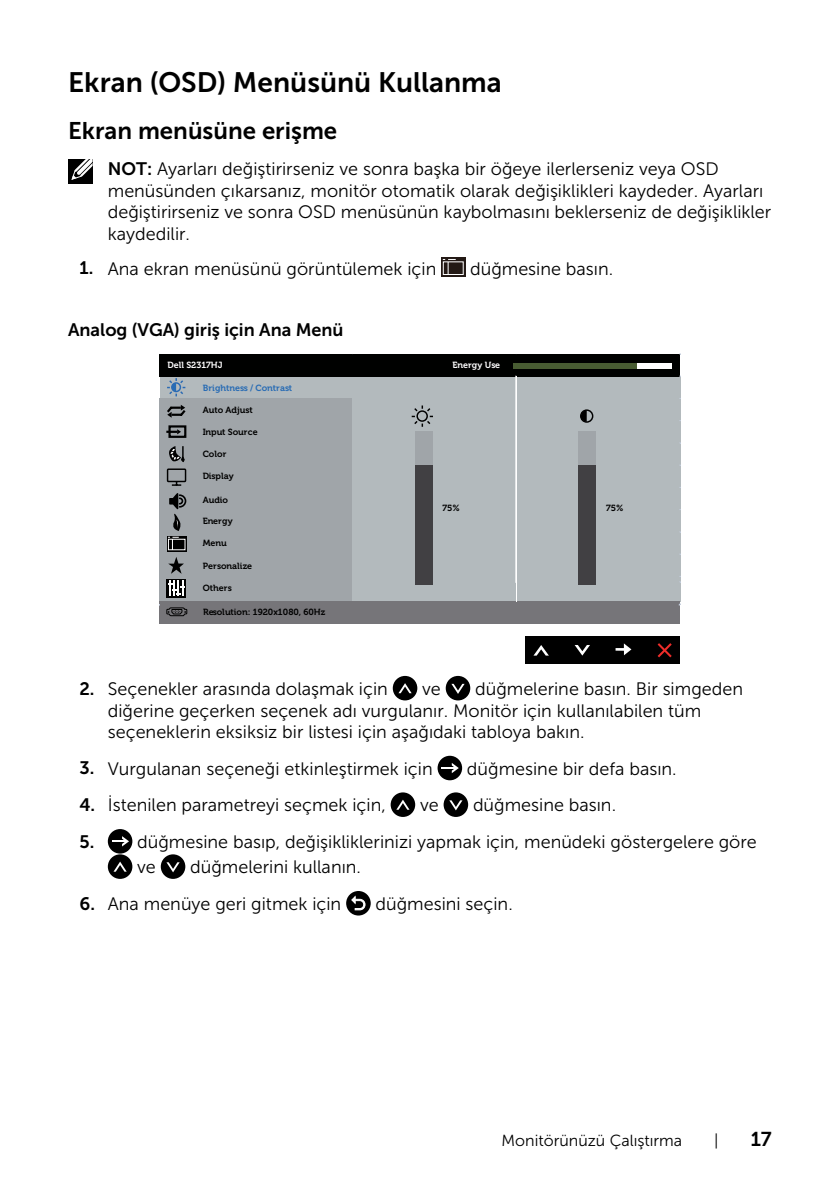
<style>
.page{position:relative;width:840px;height:1191px;background:#fff}
.page>*{position:absolute;margin:0;border:0;box-sizing:border-box;transform-origin:0 0}
.t1{font:28px "Museo Sans For Dell 700";color:#000}
.t2{font:24px "Museo Sans For Dell 700";color:#000}
.t3{font:20px "Museo Sans For Dell 700";color:#000}
.t4{font:18px/21.6px "Museo Sans For Dell 300";color:#000}
.t5{font:18px "Museo Sans For Dell 700";color:#000}
.t6{font:16px "Museo Sans For Dell 300";color:#000}
.t7{font:700 8.8px "Museo For Dell";color:#000}
.t8{font:700 8.8px "Museo For Dell";color:#fff}
.t9{font:700 8.8px "Museo For Dell";color:#276bb4}
.s1{font-family:"Museo Sans For Dell 700"}
</style>
<div class="page">
<div style="left:68px;top:159px;width:24px;height:24px;background:#000"></div>
<svg style="left:71px;top:159px;width:22px;height:22px"></svg>
<div style="left:441px;top:257px;width:24px;height:20px;background:#231915"></div>
<svg style="left:442px;top:259px;width:22px;height:16px"></svg>
<div style="left:160px;top:376px;width:193px;height:22px;background:#b3babd"></div>
<div style="left:524px;top:636px;width:155px;height:28px;background:#000"></div>
<svg style="left:534px;top:645px;width:14px;height:10px"></svg>
<svg style="left:574px;top:645px;width:15px;height:10px"></svg>
<svg style="left:615px;top:643px;width:16px;height:12px"></svg>
<svg style="left:657px;top:643px;width:14px;height:14px"></svg>
<div style="left:159px;top:354px;width:520px;height:23px;background:#000100"></div>
<div style="left:159px;top:398px;width:194px;height:203px;background:#a0a5a9"></div>
<div style="left:351px;top:377px;width:329px;height:224px;background:#b3babd"></div>
<div style="left:159px;top:601px;width:520px;height:23px;background:#767579"></div>
<hr style="left:515px;top:376px;width:1px;height:225px;background:#fff">
<div style="left:513px;top:363px;width:158px;height:6px;background:#fff"></div>
<div style="left:513px;top:363px;width:123px;height:6px;background:#485c32"></div>
<svg style="left:167px;top:378px;width:19px;height:19px"></svg>
<div style="left:168px;top:425px;width:18px;height:13px;border:2px solid #000"></div>
<svg style="left:166px;top:429px;width:15px;height:5px"></svg>
<svg style="left:168px;top:557px;width:16px;height:17px"></svg>
<div style="left:166px;top:579px;width:20px;height:18px;background:#000"></div>
<svg style="left:168px;top:580px;width:17px;height:16px"></svg>
<svg style="left:167px;top:536px;width:20px;height:15px"></svg>
<svg style="left:166px;top:469px;width:21px;height:17px"></svg>
<svg style="left:169px;top:446px;width:16px;height:16px"></svg>
<svg style="left:167px;top:405px;width:19px;height:13px"></svg>
<div style="left:414px;top:432px;width:18px;height:153px;background:#a0a5a9"></div>
<div style="left:414px;top:465px;width:18px;height:120px;background:#414043"></div>
<div style="left:578px;top:432px;width:17px;height:153px;background:#a0a5a9"></div>
<div style="left:578px;top:465px;width:17px;height:120px;background:#414043"></div>
<svg style="left:411px;top:404px;width:182px;height:24px"></svg>
<svg style="left:166px;top:607px;width:21px;height:9px"></svg>
<svg style="left:167px;top:493px;width:19px;height:57px"></svg>
<div style="left:392px;top:676px;width:25px;height:24px;background:#000;border-radius:50%"></div>
<svg style="left:398px;top:683px;width:13px;height:10px"></svg>
<div style="left:445px;top:676px;width:25px;height:24px;background:#000;border-radius:50%"></div>
<svg style="left:451px;top:684px;width:13px;height:10px"></svg>
<div style="left:437px;top:755px;width:25px;height:25px;background:#000;border-radius:50%"></div>
<svg style="left:441px;top:763px;width:17px;height:10px"></svg>
<div style="left:390px;top:792px;width:25px;height:25px;background:#000;border-radius:50%"></div>
<svg style="left:397px;top:799px;width:12px;height:10px"></svg>
<div style="left:443px;top:792px;width:25px;height:25px;background:#000;border-radius:50%"></div>
<svg style="left:449px;top:800px;width:13px;height:10px"></svg>
<div style="left:108px;top:829px;width:24px;height:24px;background:#000;border-radius:50%"></div>
<svg style="left:112px;top:836px;width:17px;height:10px"></svg>
<div style="left:108px;top:854px;width:24px;height:25px;background:#000;border-radius:50%"></div>
<svg style="left:114px;top:861px;width:13px;height:10px"></svg>
<div style="left:161px;top:854px;width:24px;height:25px;background:#000;border-radius:50%"></div>
<svg style="left:166px;top:862px;width:13px;height:10px"></svg>
<div style="left:346px;top:891px;width:24px;height:24px;background:#000;border-radius:50%"></div>
<svg style="left:351px;top:895px;width:14px;height:15px"></svg>
<h1 class="t1" style="left:68px;top:67px;width:435px">Ekran (OSD) Menüsünü Kullanma</h1>
<h2 class="t2" style="left:68px;top:117px;width:270px">Ekran menüsüne erişme</h2>
<p class="t4" style="left:108px;top:158px;width:664px"><span class="s1">NOT:</span> Ayarları değiştirirseniz ve sonra başka bir öğeye ilerlerseniz veya OSD menüsünden çıkarsanız, monitör otomatik olarak değişiklikleri kaydeder. Ayarları değiştirirseniz ve sonra OSD menüsünün kaybolmasını beklerseniz de değişiklikler kaydedilir.</p>
<p class="t4" style="left:79px;top:258px;width:358px"><span class="s1">1.</span> Ana ekran menüsünü görüntülemek için</p>
<p class="t4" style="left:470px;top:258px;width:144px">düğmesine basın.</p>
<p class="t5" style="left:68px;top:320px;width:277px">Analog (VGA) giriş için Ana Menü</p>
<p class="t8" style="left:167px;top:360px;width:57px">Dell S2317HJ</p>
<p class="t8" style="left:452px;top:360px;width:49px">Energy Use</p>
<p class="t9" style="left:203px;top:383px;width:91px">Brightness / Contrast</p>
<p class="t7" style="left:203px;top:405px;width:51px">Auto Adjust</p>
<p class="t7" style="left:203px;top:427px;width:56px">Input Source</p>
<p class="t7" style="left:203px;top:449px;width:25px">Color</p>
<p class="t7" style="left:203px;top:471px;width:32px">Display</p>
<p class="t7" style="left:203px;top:516px;width:31px">Energy</p>
<p class="t7" style="left:203px;top:538px;width:25px">Menu</p>
<p class="t7" style="left:203px;top:560px;width:51px">Personalize</p>
<p class="t7" style="left:203px;top:583px;width:31px">Others</p>
<p class="t7" style="left:203px;top:607px;width:123px">Resolution: 1920x1080, 60Hz</p>
<p class="t7" style="left:203px;top:494px;width:27px">Audio</p>
<p class="t7" style="left:442px;top:503px;width:19px">75%</p>
<p class="t7" style="left:605px;top:503px;width:19px">75%</p>
<p class="t4" style="left:79px;top:678px;width:310px"><span class="s1">2.</span> Seçenekler arasında dolaşmak için</p>
<p class="t4" style="left:422px;top:678px;width:20px">ve</p>
<p class="t4" style="left:108px;top:678px;width:636px;text-indent:367px">düğmelerine basın. Bir simgeden diğerine geçerken seçenek adı vurgulanır. Monitör için kullanılabilen tüm seçeneklerin eksiksiz bir listesi için aşağıdaki tabloya bakın.</p>
<p class="t4" style="left:79px;top:758px;width:354px"><span class="s1">3.</span> Vurgulanan seçeneği etkinleştirmek için</p>
<p class="t4" style="left:466px;top:758px;width:211px">düğmesine bir defa basın.</p>
<p class="t4" style="left:79px;top:794px;width:308px"><span class="s1">4.</span> İstenilen parametreyi seçmek için,</p>
<p class="t4" style="left:420px;top:794px;width:20px">ve</p>
<p class="t4" style="left:472px;top:794px;width:144px">düğmesine basın.</p>
<p class="t4" style="left:137px;top:829px;width:620px;line-height:25.2px;text-indent:-58px"><span class="s1">5.</span> düğmesine basıp, değişikliklerinizi yapmak için, menüdeki göstergelere göre ve</p>
<p class="t4" style="left:190px;top:856px;width:172px">düğmelerini kullanın.</p>
<p class="t4" style="left:79px;top:893px;width:263px"><span class="s1">6.</span> Ana menüye geri gitmek için</p>
<p class="t4" style="left:375px;top:893px;width:139px">düğmesini seçin.</p>
<p class="t6" style="left:501px;top:1131px;width:182px">Monitörünüzü Çalıştırma</p>
<p class="t6" style="left:714px;top:1131px;width:6px">|</p>
<p class="t3" style="left:750px;top:1127px;width:23px">17</p>
</div>
